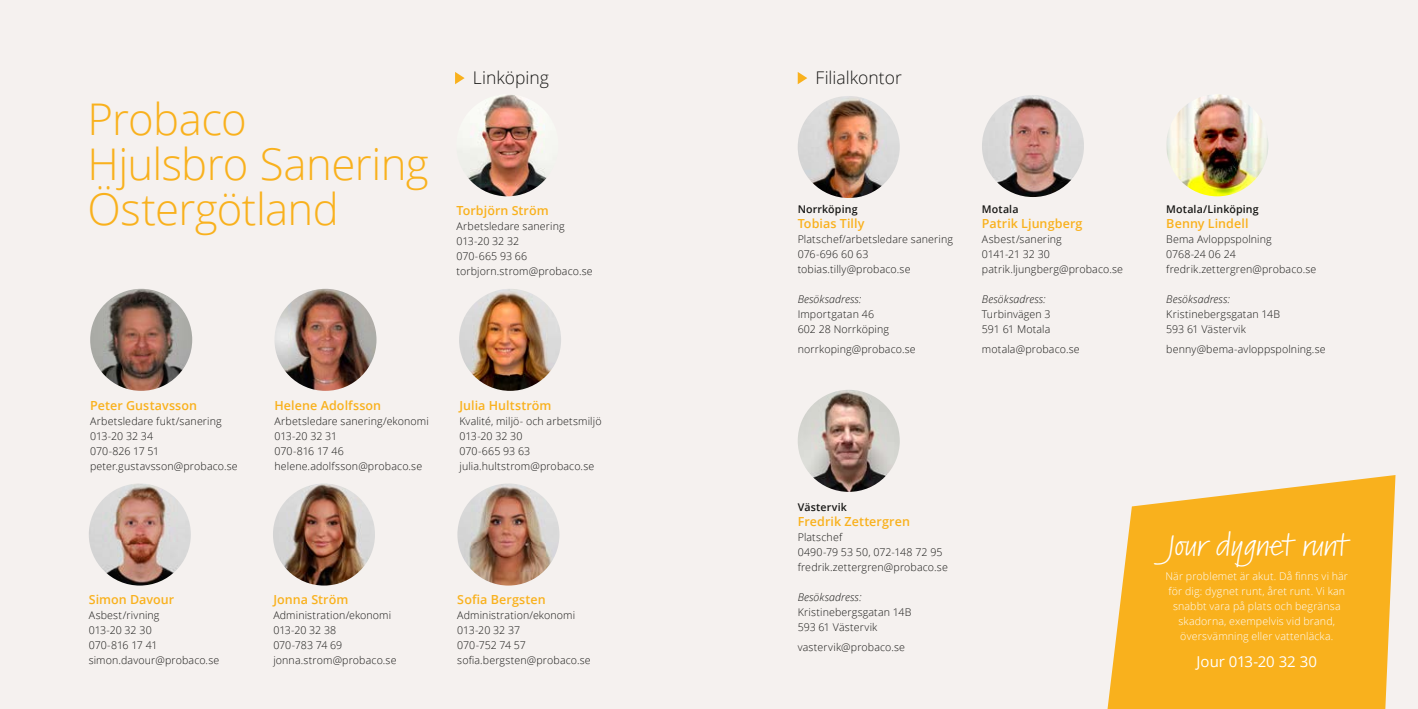
<style>
.page{position:relative;width:1418px;height:709px;background:#fff}
.page>*{position:absolute;margin:0;border:0;box-sizing:border-box;transform-origin:0 0}
.Rubrik{font:300 43.75px "Open Sans";letter-spacing:-.015em;color:#f9b11d}
.t1{font:semi-expanded 27.88px "Kremlin Pro";letter-spacing:-.02em;color:#fff}
.Kapitel{font:300 17.5px "Open Sans";color:#161614}
.Mellanrubrik{font:15px "Open Sans";letter-spacing:-.01em;color:#fff}
.Kontaktuppgifter_Nam{font:600 12.5px "Open Sans";letter-spacing:.005em;color:#f9b11d}
.Kontaktuppgifter_Tit{font:300 10.62px/15px "Open Sans";letter-spacing:.015em;color:#161614}
.Brödtext{font:300 10.62px/15px "Open Sans";letter-spacing:.015em;color:#fff;text-align:center}
.Kontaktuppgifter_Tit-2{font:300 10.62px/15px "Open Sans";letter-spacing:-.005em;color:#161614}
.Kontaktuppgifter_Tit-3{font:300 10.62px/15px "Open Sans";letter-spacing:-.01em;color:#161614}
.Kontaktuppgifter_Tit-4{font:italic 300 10.62px "Open Sans";letter-spacing:.01em;color:#161614}
.Kontaktuppgifter_Tit-5{font:600 10.62px "Open Sans";letter-spacing:.015em;color:#161614}
</style>
<div class="page">
<div style="left:0;top:0;width:1417px;height:709px;background:#f5f1ef"></div>
<svg style="left:1107px;top:475px;width:288px;height:234px;fill:#f9b11d"></svg>
<svg style="left:455px;top:72px;width:9px;height:12px"></svg>
<img style="left:457px;top:483px;width:102px;height:102px;border-radius:51px">
<img style="left:459px;top:289px;width:102px;height:102px;border-radius:51px">
<img style="left:274px;top:289px;width:102px;height:102px;border-radius:51px">
<img style="left:456px;top:94px;width:102px;height:102px;border-radius:51px">
<img style="left:90px;top:289px;width:102px;height:102px;border-radius:51px">
<img style="left:89px;top:483px;width:102px;height:102px;border-radius:51px">
<img style="left:273px;top:483px;width:102px;height:102px;border-radius:51px">
<svg style="left:797px;top:72px;width:10px;height:12px"></svg>
<img style="left:981px;top:95px;width:102px;height:102px;border-radius:51px">
<img style="left:1166px;top:94px;width:102px;height:102px;border-radius:51px">
<img style="left:797px;top:96px;width:102px;height:102px;border-radius:51px">
<img style="left:797px;top:390px;width:102px;height:102px;border-radius:51px">
<p class="Rubrik" style="left:87px;top:89px;width:161px">Probaco</p>
<p class="Rubrik" style="left:87px;top:134px;width:343px">Hjulsbro Sanering</p>
<p class="Rubrik" style="left:87px;top:179px;width:253px">Östergötland</p>
<p class="Kapitel" style="left:473px;top:66px;width:78px">Linköping</p>
<p class="Kontaktuppgifter_Nam" style="left:456px;top:202px;width:94px">Torbjörn Ström</p>
<p class="Kontaktuppgifter_Tit" style="left:456px;top:218px;width:110px">Arbetsledare sanering</p>
<p class="Kontaktuppgifter_Tit" style="left:456px;top:233px;width:64px">013-20 32 32</p>
<p class="Kontaktuppgifter_Tit" style="left:456px;top:248px;width:72px">070-665 93 66</p>
<p class="Kontaktuppgifter_Tit" style="left:456px;top:263px;width:138px">torbjorn.strom@probaco.se</p>
<p class="Kontaktuppgifter_Nam" style="left:90px;top:396px;width:108px">Peter Gustavsson</p>
<p class="Kontaktuppgifter_Tit" style="left:90px;top:413px;width:133px">Arbetsledare fukt/sanering</p>
<p class="Kontaktuppgifter_Tit-2" style="left:90px;top:428px;width:70px">013-20 32 34<br>070-826 17 51</p>
<p class="Kontaktuppgifter_Tit" style="left:90px;top:458px;width:149px">peter.gustavsson@probaco.se</p>
<p class="Kontaktuppgifter_Nam" style="left:274px;top:396px;width:108px">Helene Adolfsson</p>
<p class="Kontaktuppgifter_Tit" style="left:274px;top:413px;width:156px">Arbetsledare sanering/ekonomi</p>
<p class="Kontaktuppgifter_Tit-3" style="left:274px;top:428px;width:71px">013-20 32 31<br>070-816 17 46</p>
<p class="Kontaktuppgifter_Tit" style="left:274px;top:458px;width:149px">helene.adolfsson@probaco.se</p>
<p class="Kontaktuppgifter_Nam" style="left:459px;top:396px;width:93px">Julia Hultström</p>
<p class="Kontaktuppgifter_Tit" style="left:459px;top:413px;width:144px">Kvalité, miljö- och arbetsmiljö</p>
<p class="Kontaktuppgifter_Tit-2" style="left:459px;top:428px;width:72px">013-20 32 30<br>070-665 93 63</p>
<p class="Kontaktuppgifter_Tit" style="left:459px;top:458px;width:136px">julia.hultstrom@probaco.se</p>
<p class="Kontaktuppgifter_Nam" style="left:89px;top:591px;width:87px">Simon Davour</p>
<p class="Kontaktuppgifter_Tit" style="left:89px;top:607px;width:72px">Asbest/rivning</p>
<p class="Kontaktuppgifter_Tit-3" style="left:89px;top:622px;width:70px">013-20 32 30<br>070-816 17 41</p>
<p class="Kontaktuppgifter_Tit" style="left:89px;top:652px;width:132px">simon.davour@probaco.se</p>
<p class="Kontaktuppgifter_Nam" style="left:273px;top:591px;width:76px">Jonna Ström</p>
<p class="Kontaktuppgifter_Tit" style="left:273px;top:607px;width:119px">Administration/ekonomi</p>
<p class="Kontaktuppgifter_Tit-2" style="left:273px;top:622px;width:70px">013-20 32 38<br>070-783 74 69</p>
<p class="Kontaktuppgifter_Tit" style="left:273px;top:652px;width:125px">jonna.strom@probaco.se</p>
<p class="Kontaktuppgifter_Nam" style="left:457px;top:591px;width:90px">Sofia Bergsten</p>
<p class="Kontaktuppgifter_Tit" style="left:457px;top:607px;width:119px">Administration/ekonomi</p>
<p class="Kontaktuppgifter_Tit-2" style="left:457px;top:622px;width:70px">013-20 32 37<br>070-752 74 57</p>
<p class="Kontaktuppgifter_Tit" style="left:457px;top:652px;width:135px">sofia.bergsten@probaco.se</p>
<p class="Kapitel" style="left:815px;top:66px;width:88px">Filialkontor</p>
<p class="Kontaktuppgifter_Tit-5" style="left:797px;top:202px;width:61px">Norrköping</p>
<p class="Kontaktuppgifter_Nam" style="left:797px;top:215px;width:68px">Tobias Tilly</p>
<p class="Kontaktuppgifter_Tit" style="left:797px;top:232px;width:157px">Platschef/arbetsledare sanering</p>
<p class="Kontaktuppgifter_Tit" style="left:797px;top:247px;width:72px">076-696 60 63</p>
<p class="Kontaktuppgifter_Tit" style="left:797px;top:262px;width:114px">tobias.tilly@probaco.se</p>
<p class="Kontaktuppgifter_Tit-4" style="left:797px;top:292px;width:65px">Besöksadress:</p>
<p class="Kontaktuppgifter_Tit" style="left:797px;top:307px;width:78px">Importgatan 46</p>
<p class="Kontaktuppgifter_Tit" style="left:797px;top:322px;width:93px">602 28 Norrköping</p>
<p class="Kontaktuppgifter_Tit" style="left:797px;top:342px;width:119px">norrkoping@probaco.se</p>
<p class="Kontaktuppgifter_Tit-5" style="left:982px;top:202px;width:38px">Motala</p>
<p class="Kontaktuppgifter_Nam" style="left:982px;top:215px;width:102px">Patrik Ljungberg</p>
<p class="Kontaktuppgifter_Tit" style="left:982px;top:232px;width:81px">Asbest/sanering</p>
<p class="Kontaktuppgifter_Tit-3" style="left:982px;top:247px;width:70px">0141-21 32 30</p>
<p class="Kontaktuppgifter_Tit" style="left:982px;top:262px;width:142px">patrik.ljungberg@probaco.se</p>
<p class="Kontaktuppgifter_Tit-4" style="left:982px;top:292px;width:65px">Besöksadress:</p>
<p class="Kontaktuppgifter_Tit" style="left:982px;top:307px;width:70px">Turbinvägen 3</p>
<p class="Kontaktuppgifter_Tit" style="left:982px;top:322px;width:70px">591 61 Motala</p>
<p class="Kontaktuppgifter_Tit" style="left:982px;top:342px;width:99px">motala@probaco.se</p>
<p class="Kontaktuppgifter_Tit-5" style="left:1166px;top:202px;width:94px">Motala/Linköping</p>
<p class="Kontaktuppgifter_Nam" style="left:1166px;top:215px;width:84px">Benny Lindell</p>
<p class="Kontaktuppgifter_Tit" style="left:1166px;top:232px;width:107px">Bema Avloppspolning</p>
<p class="Kontaktuppgifter_Tit" style="left:1166px;top:247px;width:152px">0768-24 06 24 fredrik.zettergren@probaco.se</p>
<p class="Kontaktuppgifter_Tit-4" style="left:1166px;top:292px;width:65px">Besöksadress:</p>
<p class="Kontaktuppgifter_Tit" style="left:1166px;top:307px;width:115px">Kristinebergsgatan 14B</p>
<p class="Kontaktuppgifter_Tit" style="left:1166px;top:322px;width:81px">593 61 Västervik</p>
<p class="Kontaktuppgifter_Tit" style="left:1166px;top:342px;width:161px">benny@bema-avloppspolning.se</p>
<p class="Kontaktuppgifter_Tit-5" style="left:797px;top:499px;width:51px">Västervik</p>
<p class="Kontaktuppgifter_Nam" style="left:797px;top:512px;width:114px">Fredrik Zettergren</p>
<p class="Kontaktuppgifter_Tit" style="left:797px;top:529px;width:46px">Platschef</p>
<p class="Kontaktuppgifter_Tit" style="left:797px;top:544px;width:152px">0490-79 53 50, 072-148 72 95 fredrik.zettergren@probaco.se</p>
<p class="Kontaktuppgifter_Tit-4" style="left:797px;top:589px;width:65px">Besöksadress:</p>
<p class="Kontaktuppgifter_Tit" style="left:797px;top:604px;width:115px">Kristinebergsgatan 14B</p>
<p class="Kontaktuppgifter_Tit" style="left:797px;top:619px;width:81px">593 61 Västervik</p>
<p class="Kontaktuppgifter_Tit" style="left:797px;top:639px;width:109px">vastervik@probaco.se</p>
<p class="t1" style="left:1165px;top:526px;width:184px">Jour dygnet runt</p>
<p class="Brödtext" style="left:1165px;top:568px;width:184px">När problemet är akut. Då finns vi här för dig: dygnet runt, året runt. Vi kan snabbt vara på plats och begränsa skadorna, exempelvis vid brand, översvämning eller vattenläcka.</p>
<p class="Mellanrubrik" style="left:1196px;top:651px;width:122px">Jour 013-20 32 30</p>
</div>
